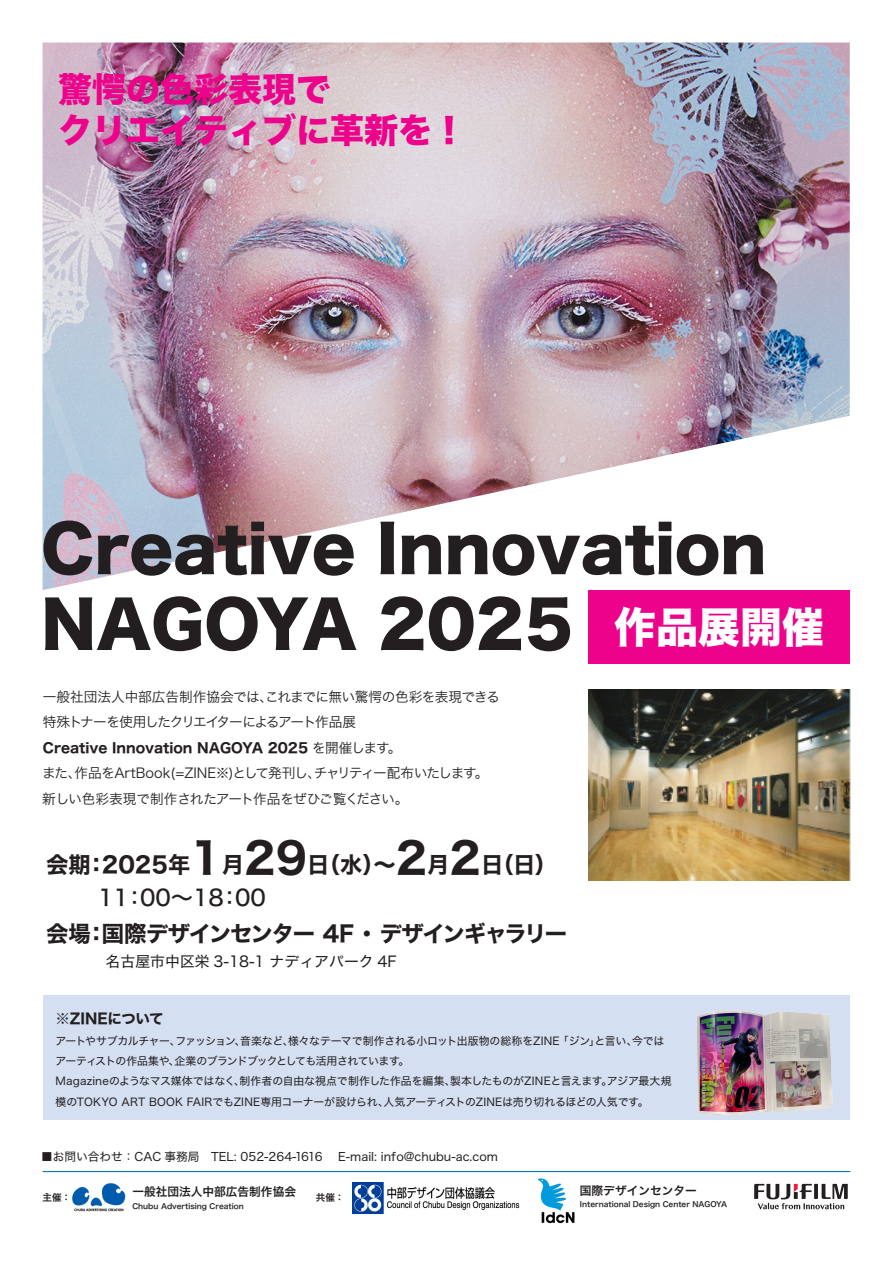
<style>
.page{position:relative;width:893px;height:1263px;background:#fff}
.page>*{position:absolute;margin:0;border:0;box-sizing:border-box;transform-origin:0 0}
.t1{font:63.15px "Hira Kaku Std N W8";color:#231f20}
.t2{font:42.45px "Hira Kaku Std N W7";color:#231f20}
.t3{font:42px "Hira Kaku Std N W8";color:#fff}
.t4{font:34.05px/40.8px "Hira Kaku Std N W8";color:#ed028c}
.t5{font:22.35px "Hira Kaku Std N W7";letter-spacing:-.05em;color:#231f20}
.t6{font:22.35px "Hira Kaku Std N W5";color:#231f20}
.t7{font:14.85px "Hira Kaku Std N W4";color:#231f20}
.t8{font:14.55px "Hira Kaku Std N W7";letter-spacing:-.02em;color:#231f20}
.t9{font:13.65px "Hira Kaku Std N W3";letter-spacing:-.04em;color:#231f20}
.t10{font:13.65px "Hira Kaku Std N W7";color:#231f20}
.t11{font:13.65px "Hira Kaku Std N W3";letter-spacing:-.02em;color:#231f20}
.t12{font:13.65px/25.5px "Hira Kaku Std N W3";color:#231f20}
.t13{font:13.65px/25.5px "Hira Kaku Std N W3";letter-spacing:-.09em;color:#231f20}
.t14{font:11.7px "Hira Kaku Std N W4";color:#231f20}
.t15{font:11.7px "Hira Kaku Std N W6";color:#231f20}
.t16{font:10.95px "Hira Kaku Std N W4";letter-spacing:-.02em;color:#231f20}
.t17{font:10.95px "Hira Kaku Std N W4";color:#231f20}
.t18{font:10.95px/20.2px "Hira Kaku Std N W4";letter-spacing:-.05em;color:#231f20}
.t19{font:9.6px "Hira Kaku Std N W6";color:#231f20}
.t20{font:7.5px "Hira Kaku Std N W6";color:#231f20}
.s1{font-family:"Hira Kaku Std N W3"}
.s2{font-size:22.35px}
</style>
<div class="page">
<img style="left:537px;top:1178px;width:38px;height:46px">
<img style="left:43px;top:43px;width:807px;height:547px">
<div style="left:589px;top:590px;width:261px;height:73px;background:#ed028c"></div>
<img style="left:72px;top:1183px;width:54px;height:28px">
<img style="left:353px;top:1182px;width:167px;height:31px">
<hr style="left:43px;top:1171px;width:807px;height:1px;background:#0071bb">
<div style="left:43px;top:995px;width:806px;height:125px;background:#d4dff1"></div>
<img style="left:589px;top:690px;width:261px;height:191px">
<img style="left:697px;top:995px;width:153px;height:125px">
<svg style="left:754px;top:1184px;width:94px;height:25px"></svg>
<h3 class="t4" style="left:58px;top:70px;width:410px">驚愕の色彩表現で<br>クリエイティブに革新を!</h3>
<h1 class="t1" style="left:41px;top:513px;width:727px">Creative Innovation</h1>
<h3 class="t3" style="left:614px;top:604px;width:211px">作品展開催</h3>
<h1 class="t1" style="left:41px;top:589px;width:618px">NAGOYA 2025 　</h1>
<p class="t11" style="left:43px;top:686px;width:458px">一般社団法人中部広告制作協会ではこれまでに無い驚愕の色彩を表現できる</p>
<p class="t13" style="left:43px;top:684px;width:315px;text-indent:217px">、<br>特殊トナーを使用したクリエイターによるアート作品展</p>
<p class="t10" style="left:43px;top:737px;width:360px">Creative Innovation NAGOYA 2025 <span class="s1">を開催します。</span></p>
<p class="t9" style="left:75px;top:763px;width:415px">作品をArtBook(=ZINE※)として発刊しチャリティー配布いたします。</p>
<p class="t12" style="left:42px;top:760px;width:368px">また、<br>新しい色彩表現で制作されたアート作品をぜひご覧ください。</p>
<p class="t9" style="left:307px;top:763px;width:15px">、</p>
<h2 class="t2" style="left:168px;top:825px;width:55px">1<span class="s2">年</span></h2>
<h3 class="t5" style="left:46px;top:847px;width:46px">会期</h3>
<h3 class="t5" style="left:85px;top:847px;width:84px">：2025</h3>
<h2 class="t2" style="left:244px;top:825px;width:65px">29</h2>
<h2 class="t2" style="left:396px;top:825px;width:87px">2 2<span class="s2">月</span></h2>
<h3 class="t5" style="left:307px;top:847px;width:90px">（日水）～</h3>
<h3 class="t5" style="left:481px;top:847px;width:78px">（日日(</h3>
<h3 class="t5" style="left:222px;top:847px;width:24px">月</h3>
<h3 class="t6" style="left:98px;top:880px;width:169px">11：00〜18：00</h3>
<h3 class="t5" style="left:102px;top:916px;width:467px">国際デザインセンター 4F・デザインギャラリー</h3>
<h3 class="t5" style="left:46px;top:916px;width:46px">会場</h3>
<h3 class="t7" style="left:46px;top:950px;width:352px">　　　　名古屋市中区栄 3-18-1 ナディアパーク 4F</h3>
<h3 class="t5" style="left:85px;top:916px;width:24px">：</h3>
<h3 class="t8" style="left:56px;top:1007px;width:109px">※ZINEについて</h3>
<p class="t18" style="left:56px;top:1031px;width:355px">アートやサブカルチャー、<br>アーティストの作品集や企業のブランドブックとしても活用されています。</p>
<p class="t16" style="left:169px;top:1053px;width:12px">、</p>
<p class="t16" style="left:175px;top:1032px;width:386px">ファッション音楽など様々なテーマで制作される小ロット出版物の総称をZINE</p>
<p class="t16" style="left:283px;top:1032px;width:12px">、</p>
<p class="t16" style="left:558px;top:1032px;width:81px">「ジンと言い、</p>
<p class="t16" style="left:632px;top:1032px;width:34px">今では</p>
<p class="t16" style="left:589px;top:1032px;width:12px">」</p>
<p class="t16" style="left:235px;top:1032px;width:12px">、</p>
<p class="t17" style="left:56px;top:1073px;width:402px">Magazineのようなマス媒体ではなく制作者の自由な視点で制作した作品を編集、</p>
<p class="t16" style="left:450px;top:1073px;width:223px">製本したものがZINEと言えますアジア最大規</p>
<p class="t16" style="left:601px;top:1073px;width:12px">。</p>
<p class="t16" style="left:234px;top:1073px;width:12px">、</p>
<p class="t16" style="left:383px;top:1093px;width:267px">人気アーティストのZINEは売り切れるほどの人気です。</p>
<p class="t17" style="left:56px;top:1093px;width:335px">模のTOKYO ART BOOK FAIRでもZINE専用コーナーが設けられ、</p>
<p class="t14" style="left:41px;top:1147px;width:458px">■お問い合わせ：CAC 事務局　TEL: 052-264-1616 　E-mail: info@chubu-ac.com</p>
<p class="t19" style="left:43px;top:1190px;width:30px">主催：</p>
<p class="t15" style="left:132px;top:1183px;width:165px">一般社団法人中部広告制作協会</p>
<p class="t19" style="left:316px;top:1190px;width:30px">共催：</p>
<p class="t20" style="left:132px;top:1200px;width:113px">Chubu Advertising Creation</p>
<p class="t15" style="left:580px;top:1182px;width:118px">国際デザインセンター</p>
<p class="t20" style="left:580px;top:1198px;width:149px">International Design Center NAGOYA</p>
</div>
